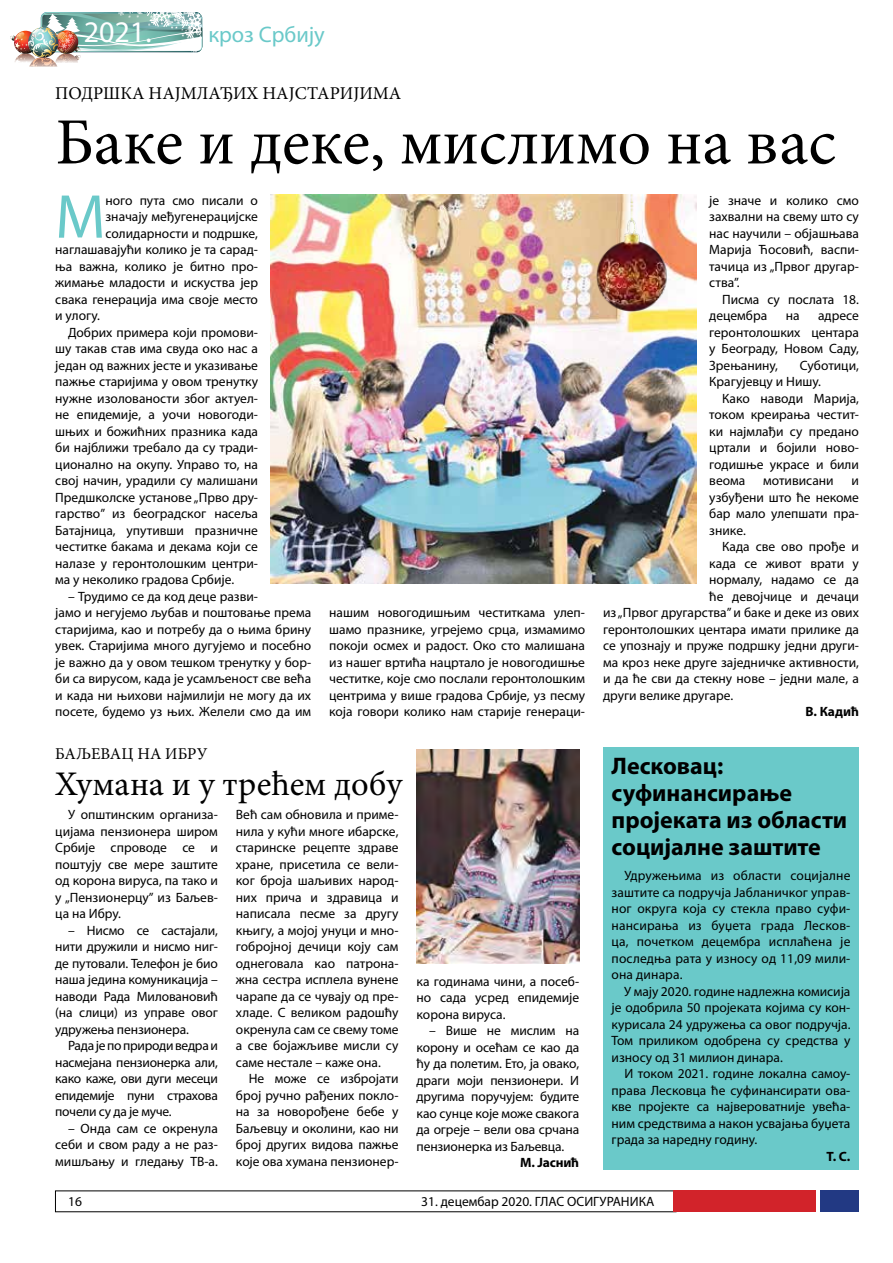
<style>
.page{position:relative;width:893px;height:1263px;background:#fff}
.page>*{position:absolute;margin:0;border:0;box-sizing:border-box;transform-origin:0 0}
.t1{font:66px "Minion Pro";color:#000}
.t2{font:62.4px "Myriad Pro";color:#6ac9c9}
.t3{font:34.5px "Minion Pro";letter-spacing:.005em;color:#000}
.t4{font:30px "Myriad Pro";color:#fff}
.t5{font:700 24px/27px "Myriad Pro";color:#000}
.t6{font:22.5px "Myriad Pro";color:#6ac9c9}
.t7{font:18px "Minion Pro";color:#000}
.t8{font:16.5px "Minion Pro";color:#000}
.t9{font:13.5px/16.5px "Myriad Pro";color:#000;text-align:justify}
.t10{font:700 13.5px "Myriad Pro";letter-spacing:-.01em;color:#000}
</style>
<div class="page">
<div style="left:821px;top:1191px;width:38px;height:21px;background:#223983"></div>
<div style="left:673px;top:1191px;width:143px;height:21px;background:#d2232a"></div>
<div style="left:603px;top:747px;width:256px;height:422px;background:#6ac9c9"></div>
<img style="left:271px;top:195px;width:425px;height:389px">
<img style="left:416px;top:750px;width:163px;height:213px">
<img style="left:57px;top:61px;width:21px;height:6px">
<img style="left:62px;top:61px;width:11px;height:6px">
<img style="left:29px;top:61px;width:28px;height:6px">
<img style="left:31px;top:61px;width:24px;height:6px">
<img style="left:10px;top:12px;width:192px;height:49px">
<img style="left:594px;top:195px;width:88px;height:127px">
<h3 class="t4" style="left:84px;top:13px;width:69px">2021.</h3>
<h3 class="t6" style="left:208px;top:21px;width:118px">кроз Србију</h3>
<h3 class="t7" style="left:55px;top:81px;width:348px">ПОДРШКА НАЈМЛАЂИХ НАЈСТАРИЈИМА</h3>
<h1 class="t1" style="left:55px;top:98px;width:782px">Баке и деке, мислимо на вас</h1>
<h2 class="t2" style="left:55px;top:178px;width:52px">М</h2>
<p class="t9" style="left:105px;top:192px;width:154px">ного пута смо писали о</p>
<p class="t9" style="left:105px;top:208px;width:154px">значају међугенерацијске</p>
<p class="t9" style="left:105px;top:225px;width:154px">солидарности и подршке,</p>
<p class="t9" style="left:55px;top:241px;width:203px">наглашавајући колико је та сарад-</p>
<p class="t9" style="left:55px;top:258px;width:203px">ња важна, колико је битно про-</p>
<p class="t9" style="left:55px;top:274px;width:204px">жимање младости и искуства јер</p>
<p class="t9" style="left:55px;top:291px;width:204px">свака генерација има своје место</p>
<p class="t9" style="left:55px;top:307px;width:46px">и улогу.</p>
<p class="t9" style="left:68px;top:324px;width:191px">Добрих примера који промови-</p>
<p class="t9" style="left:55px;top:340px;width:204px">шу такав став има свуда око нас а</p>
<p class="t9" style="left:55px;top:357px;width:204px">један од важних јесте и указивање</p>
<p class="t9" style="left:55px;top:373px;width:204px">пажње старијима у овом тренутку</p>
<p class="t9" style="left:55px;top:390px;width:203px">нужне изолованости због актуел-</p>
<p class="t9" style="left:55px;top:406px;width:203px">не епидемије, а уочи новогоди-</p>
<p class="t9" style="left:55px;top:423px;width:204px">шњих и божићних празника када</p>
<p class="t9" style="left:55px;top:439px;width:203px">би најближи требало да су тради-</p>
<p class="t9" style="left:55px;top:456px;width:204px">ционално на окупу. Управо то, на</p>
<p class="t9" style="left:55px;top:472px;width:204px">свој начин, урадили су малишани</p>
<p class="t9" style="left:55px;top:489px;width:203px">Предшколске установе „Прво дру-</p>
<p class="t9" style="left:55px;top:505px;width:204px">гарство” из београдског насеља</p>
<p class="t9" style="left:55px;top:522px;width:204px">Батајница, упутивши празничне</p>
<p class="t9" style="left:55px;top:538px;width:204px">честитке бакама и декама који се</p>
<p class="t9" style="left:55px;top:555px;width:203px">налазе у геронтолошким центри-</p>
<p class="t9" style="left:55px;top:571px;width:180px">ма у неколико градова Србије.</p>
<p class="t9" style="left:55px;top:588px;width:257px;text-align:left;text-indent:13px">– Трудимо се да код деце разви-<br>јамо и негујемо љубав и поштовање према старијима, као и потребу да о њима брину увек. Старијима много дугујемо и посебно је важно да у овом тешком тренутку у бор&shy;би са вирусом, када је усамљеност све већа и када ни њихови најмилији не могу да их посете, будемо уз њих. Желели смо да им</p>
<p class="t9" style="left:329px;top:604px;width:257px">нашим новогодишњим честиткама улеп&shy;шамо празнике, угрејемо срца, измамимо покоји осмех и радост. Око сто малишана из нашег вртића нацртало је новогодишње честитке, које смо послали геронтолошким центрима у више градова Србије, уз песму која говори колико нам старије генераци-</p>
<p class="t8" style="left:55px;top:743px;width:154px">БАЉЕВАЦ НА ИБРУ</p>
<h3 class="t3" style="left:55px;top:761px;width:349px">Хумана и у трећем добу</h3>
<p class="t9" style="left:55px;top:806px;width:164px;text-indent:13px">У општинским организа&shy;цијама пензионера широм Србије спроводе се и поштују све мере заштите од корона вируса, па тако и у „Пензионерцу” из Баљев&shy;ца на Ибру.</p>
<p class="t9" style="left:55px;top:922px;width:164px;text-indent:13px">– Нисмо се састајали, нити дружили и нисмо ниг&shy;де путовали. Телефон је био наша једина комуникација – наводи Рада Миловановић (на слици) из управе овог удружења пензионера.</p>
<p class="t9" style="left:55px;top:1037px;width:164px;text-indent:13px">Рада је по природи ведра и насмејана пензионерка али, како каже, ови дуги месеци епидемије пуни страхова почели су да је муче.</p>
<p class="t9" style="left:55px;top:1120px;width:164px;text-indent:13px">– Онда сам се окренула себи и свом раду а не раз&shy;мишљању и гледању ТВ-а.</p>
<p class="t9" style="left:236px;top:806px;width:164px">Већ сам обновила и приме&shy;нила у кући многе ибарске, старинске рецепте здраве хране, присетила се вели&shy;ког броја шаљивих народ&shy;них прича и здравица и написала песме за другу књигу, а мојој унуци и мно&shy;гобројној дечици коју сам однеговала као патрона&shy;жна сестра исплела вунене чарапе да се чувају од пре&shy;хладе. С великом радошћу окренула сам се свему томе а све бојажљиве мисли су саме нестале – каже она.</p>
<p class="t9" style="left:236px;top:1070px;width:164px;text-indent:13px">Не може се избројати број ручно рађених покло&shy;на за новорођене бебе у Баљевцу и околини, као ни број других видова пажње које ова хумана пензионер-</p>
<p class="t9" style="left:417px;top:973px;width:164px">ка годинама чини, а посеб&shy;но сада усред епидемије корона вируса.</p>
<p class="t9" style="left:417px;top:1022px;width:164px;text-indent:13px">– Више не мислим на корону и осећам се као да ћу да полетим. Ето, ја овако, драги моји пензионери. И другима поручујем: будите као сунце које може свакога да огреје – вели ова срчана пензионерка из Баљевца.</p>
<p class="t10" style="left:520px;top:1154px;width:61px">М. Јаснић</p>
<p class="t9" style="left:709px;top:192px;width:151px">је значе и колико смо захвални на свему што су нас научили – објашњава Марија Ћосовић, васпи&shy;тачица из „Првог другар&shy;ства”.</p>
<p class="t9" style="left:709px;top:291px;width:151px;text-indent:13px">Писма су послата 18. децембра</p>
<p class="t9" style="left:709px;top:307px;width:151px;text-indent:109px">адресе геронтолошких центара у Београду, Новом Саду, Зрењанину,</p>
<p class="t9" style="left:786px;top:307px;width:15px">на</p>
<p class="t9" style="left:709px;top:357px;width:151px;text-indent:91px">Суботици,<br>Крагујевцу и Нишу.</p>
<p class="t9" style="left:709px;top:390px;width:151px;text-indent:13px">Како наводи Марија, током креирања честит&shy;ки најмлађи су предано цртали и бојили ново&shy;годишње украсе и били веома</p>
<p class="t9" style="left:763px;top:472px;width:72px">мотивисани</p>
<p class="t9" style="left:709px;top:472px;width:151px;text-indent:142px">и узбуђени што ће некоме бар мало улепшати пра&shy;знике.</p>
<p class="t9" style="left:722px;top:538px;width:138px">Када све ово прође и</p>
<p class="t9" style="left:709px;top:554px;width:151px">када се живот врати у</p>
<p class="t9" style="left:709px;top:571px;width:151px">нормалу, надамо се да</p>
<p class="t9" style="left:709px;top:587px;width:151px">ће девојчице и дечаци</p>
<p class="t9" style="left:603px;top:604px;width:257px">из „Првог другарства” и баке и деке из ових</p>
<p class="t9" style="left:603px;top:620px;width:257px">геронтолошких центара имати прилике да</p>
<p class="t9" style="left:603px;top:637px;width:257px">се упознају и пруже подршку једни други-</p>
<p class="t9" style="left:603px;top:653px;width:257px">ма кроз неке друге заједничке активности,</p>
<p class="t9" style="left:603px;top:670px;width:257px">и да ће сви да стекну нове – једни мале, а</p>
<p class="t9" style="left:603px;top:686px;width:132px">други велике другаре.</p>
<p class="t10" style="left:805px;top:703px;width:55px">В. Кадић</p>
<h3 class="t5" style="left:612px;top:751px;width:237px">Лесковац: суфинансирање пројеката из области социјалне заштите</h3>
<p class="t9" style="left:612px;top:867px;width:240px;text-indent:13px">Удружењима из области социјалне заштите са подручја Јабланичког управ&shy;ног округа која су стекла право суфи&shy;нансирања из буџета града Лесков&shy;ца, почетком децембра исплаћена је последња рата у износу од 11,09 мили&shy;она динара.</p>
<p class="t9" style="left:612px;top:983px;width:240px;text-indent:13px">У мају 2020. године надлежна комисија је одобрила 50 пројеката којима су кон&shy;курисала 24 удружења са овог подручја.<br>Том приликом одобрена су средства у износу од 31 милион динара.</p>
<p class="t9" style="left:612px;top:1065px;width:240px;text-indent:13px">И током 2021. године локална самоу&shy;права Лесковца ће суфинансирати ова&shy;кве пројекте са највероватније увећа&shy;ним средствима а након усвајања буџета града за наредну годину.</p>
<p class="t10" style="left:826px;top:1147px;width:25px">Т. С.</p>
<p class="t9" style="left:68px;top:1193px;width:15px">16</p>
<p class="t9" style="left:421px;top:1193px;width:235px">31. децембар 2020. ГЛАС ОСИГУРАНИКА</p>
</div>
